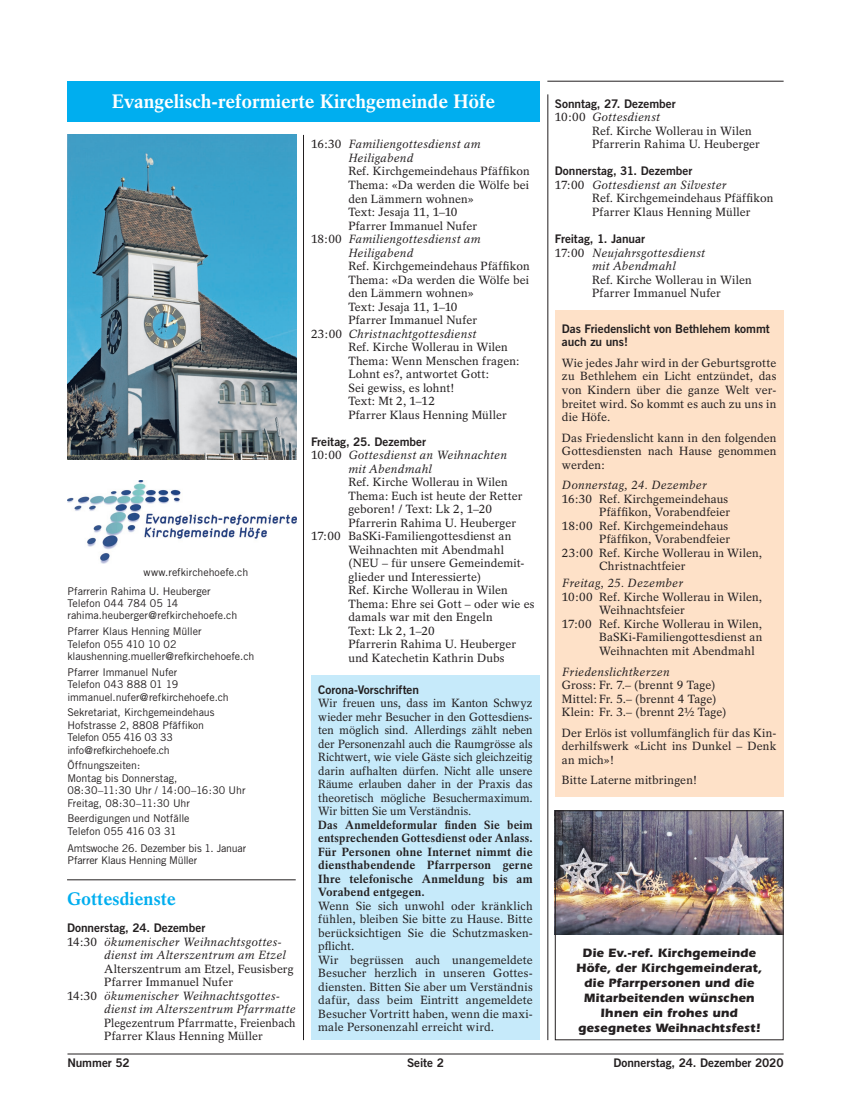
<style>
.page{position:relative;width:851px;height:1117px;background:#fff}
.page>*{position:absolute;margin:0;border:0;box-sizing:border-box;transform-origin:0 0}
.t1{font:700 19.38px "Rotation";color:#fff}
.t2{font:700 18.12px "Rotation";color:#00aeef}
.t3{font:700 12.5px/15px "Itc Eras";letter-spacing:.005em;color:#231f20;text-align:center}
.t4{font:11.88px/13.5px "Rotation";letter-spacing:.01em;color:#231f20}
.t5{font:italic 11.88px/13.5px "Rotation";letter-spacing:.02em;color:#231f20}
.t6{font:11.88px/13.5px "Rotation";letter-spacing:.01em;color:#231f20;scale:.96 1}
.t7{font:11.88px/13.5px "Trade Gothic Bold Two";color:#231f20}
.t8{font:700 11.88px/13.5px "Rotation";letter-spacing:.015em;color:#231f20;text-align:justify;scale:.96 1}
.t9{font:10.62px/12.4px "Trade Gothic";letter-spacing:-.005em;color:#231f20}
.s1{font-style:normal}
.s2{font-style:italic}
</style>
<div class="page">
<hr style="left:67px;top:1053px;width:716px;height:1px;background:#231f20">
<hr style="left:67px;top:879px;width:229px;height:1px;background:#231f20">
<hr style="left:303px;top:135px;width:1px;height:904px;background:#231f20">
<hr style="left:547px;top:94px;width:1px;height:945px;background:#231f20">
<div style="left:67px;top:81px;width:472px;height:40px;background:#00aeef"></div>
<img style="left:67px;top:135px;width:229px;height:324px">
<img style="left:67px;top:480px;width:229px;height:83px">
<hr style="left:547px;top:81px;width:236px;height:1px;background:#231f20">
<div style="left:311px;top:675px;width:228px;height:364px;background:#c6eafa"></div>
<div style="left:554px;top:310px;width:229px;height:486px;background:#fee1c8"></div>
<img style="left:557px;top:812px;width:224px;height:122px">
<div style="left:555px;top:810px;width:228px;height:229px;border:1px solid #231f20"></div>
<h1 class="t1" style="left:112px;top:90px;width:384px">Evangelisch-reformierte Kirchgemeinde Höfe</h1>
<p class="t9" style="left:67px;top:562px;width:182px;line-height:19px;text-indent:76px">www.refkirchehoefe.ch<br>Pfarrerin Rahima U. Heuberger</p>
<p class="t9" style="left:67px;top:596px;width:171px">Telefon 044 784 05 14 rahima.heuberger@refkirchehoefe.ch</p>
<p class="t9" style="left:67px;top:625px;width:188px">Pfarrer Klaus Henning Müller<br>Telefon 055 410 10 02 klaushenning.mueller@refkirchehoefe.ch</p>
<p class="t9" style="left:67px;top:665px;width:163px">Pfarrer Immanuel Nufer<br>Telefon 043 888 01 19 immanuel.nufer@refkirchehoefe.ch</p>
<p class="t9" style="left:67px;top:706px;width:149px">Sekretariat, Kirchgemeindehaus<br>Hofstrasse 2, 8808 Pfäffikon<br>Telefon 055 416 03 33 info@refkirchehoefe.ch</p>
<p class="t9" style="left:67px;top:759px;width:180px">Öffnungszeiten:<br>Montag bis Donnerstag,<br>08:30–11:30 Uhr / 14:00–16:30 Uhr<br>Freitag, 08:30–11:30 Uhr</p>
<p class="t9" style="left:67px;top:812px;width:124px">Beerdigungenund Notfälle<br>Telefon 055 416 03 31</p>
<p class="t9" style="left:67px;top:841px;width:180px">Amtswoche 26. Dezember bis 1. Januar<br>Pfarrer Klaus Henning Müller</p>
<h2 class="t2" style="left:67px;top:887px;width:110px">Gottesdienste</h2>
<p class="t7" style="left:67px;top:920px;width:140px">Donnerstag, 24. Dezember</p>
<p class="t5" style="left:104px;top:934px;width:183px;text-indent:-37px"><span class="s1">14:30</span> ökumenischer Weihnachtsgottes&shy;dienst im Alterszentrum am Etzel</p>
<p class="t4" style="left:104px;top:961px;width:191px">Alterszentrum am Etzel, Feusisberg</p>
<p class="t4" style="left:104px;top:975px;width:130px">Pfarrer Immanuel Nufer</p>
<p class="t5" style="left:67px;top:988px;width:214px"><span class="s1">14:30</span> ökumenischer Weihnachtsgottes-</p>
<p class="t5" style="left:104px;top:1002px;width:193px">dienst im Alterszentrum Pfarrmatte</p>
<p class="t6" style="left:104px;top:1015px;width:201px">Plegezentrum Pfarrmatte, Freienbach<br>Pfarrer Klaus Henning Müller</p>
<p class="t5" style="left:348px;top:138px;width:134px;text-indent:-37px"><span class="s1">16:30</span> Familiengottesdienst am<br>Heiligabend</p>
<p class="t4" style="left:348px;top:165px;width:183px">Ref. Kirchgemeindehaus Pfäffikon</p>
<p class="t4" style="left:348px;top:178px;width:182px">Thema: «Da werden die Wölfe bei</p>
<p class="t4" style="left:348px;top:192px;width:127px">den Lämmern wohnen»</p>
<p class="t4" style="left:348px;top:205px;width:111px">Text: Jesaja 11, 1–10</p>
<p class="t4" style="left:348px;top:219px;width:130px">Pfarrer Immanuel Nufer</p>
<p class="t5" style="left:311px;top:232px;width:171px"><span class="s1">18:00</span> Familiengottesdienst am</p>
<p class="t5" style="left:348px;top:246px;width:67px">Heiligabend</p>
<p class="t4" style="left:348px;top:259px;width:183px">Ref. Kirchgemeindehaus Pfäffikon</p>
<p class="t4" style="left:348px;top:273px;width:182px">Thema: «Da werden die Wölfe bei</p>
<p class="t4" style="left:348px;top:286px;width:127px">den Lämmern wohnen»</p>
<p class="t4" style="left:348px;top:300px;width:111px">Text: Jesaja 11, 1–10</p>
<p class="t4" style="left:348px;top:313px;width:130px">Pfarrer Immanuel Nufer</p>
<p class="t5" style="left:311px;top:327px;width:167px"><span class="s1">23:00</span> Christnachtgottesdienst</p>
<p class="t4" style="left:348px;top:340px;width:161px">Ref. Kirche Wollerau in Wilen</p>
<p class="t4" style="left:348px;top:354px;width:173px">Thema: Wenn Menschen fragen:</p>
<p class="t4" style="left:348px;top:367px;width:142px">Lohnt es?, antwortet Gott:</p>
<p class="t4" style="left:348px;top:381px;width:108px">Sei gewiss, es lohnt!</p>
<p class="t4" style="left:348px;top:394px;width:88px">Text: Mt 2, 1–12</p>
<p class="t4" style="left:348px;top:408px;width:160px">Pfarrer Klaus Henning Müller</p>
<p class="t7" style="left:311px;top:434px;width:116px">Freitag, 25. Dezember</p>
<p class="t5" style="left:348px;top:448px;width:160px;text-indent:-37px"><span class="s1">10:00</span> Gottesdienst an Weihnachten mit Abendmahl</p>
<p class="t4" style="left:348px;top:475px;width:161px">Ref. Kirche Wollerau in Wilen</p>
<p class="t4" style="left:348px;top:489px;width:175px">Thema: Euch ist heute der Retter</p>
<p class="t4" style="left:348px;top:502px;width:145px">geboren! / Text: Lk 2, 1–20</p>
<p class="t4" style="left:348px;top:516px;width:169px">Pfarrerin Rahima U. Heuberger</p>
<p class="t4" style="left:311px;top:529px;width:202px">17:00 BaSKi-Familiengottesdienst an</p>
<p class="t4" style="left:348px;top:543px;width:157px">Weihnachten mit Abendmahl</p>
<p class="t4" style="left:348px;top:556px;width:177px">(NEU – für unsere Gemeindemit-</p>
<p class="t4" style="left:348px;top:570px;width:134px">glieder und Interessierte)</p>
<p class="t4" style="left:348px;top:583px;width:161px">Ref. Kirche Wollerau in Wilen</p>
<p class="t4" style="left:348px;top:597px;width:188px">Thema: Ehre sei Gott – oder wie es</p>
<p class="t4" style="left:348px;top:610px;width:146px">damals war mit den Engeln</p>
<p class="t4" style="left:348px;top:624px;width:88px">Text: Lk 2, 1–20</p>
<p class="t4" style="left:348px;top:637px;width:169px">Pfarrerin Rahima U. Heuberger</p>
<p class="t4" style="left:348px;top:651px;width:158px">und Katechetin Kathrin Dubs</p>
<p class="t7" style="left:318px;top:682px;width:102px">Corona-Vorschriften</p>
<p class="t6" style="left:318px;top:696px;width:225px;text-align:justify">Wir freuen uns, dass im Kanton Schwyz wieder mehr Besucher in den Gottesdiens&shy;ten möglich sind. Allerdings zählt neben der Personenzahl auch die Raumgrösse als Richtwert, wie viele Gäste sich gleichzeitig darin aufhalten dürfen. Nicht alle unsere Räume erlauben daher in der Praxis das theoretisch mögliche Besuchermaximum.<br>Wir bitten Sie um Verständnis.</p>
<p class="t8" style="left:318px;top:817px;width:225px">Das Anmeldeformular finden Sie beim entsprechenden Gottesdienst oder Anlass.<br>Für Personen ohne Internet nimmt die diensthabendende Pfarrperson gerne Ihre telefonische Anmeldung bis am Vorabend entgegen.</p>
<p class="t4" style="left:318px;top:898px;width:216px">Wenn Sie sich unwohl oder kränklich fühlen, bleiben Sie bitte zu Hause. Bitte berücksichtigen Sie die Schutzmasken&shy;pflicht.<br>Wir begrüssen auch unangemeldete Besucher herzlich in unseren Gottes&shy;diensten. Bitten Sie aber um Verständnis dafür, dass beim Eintritt angemeldete Besucher Vortritt haben, wenn die maxi&shy;male Personenzahl erreicht wird.</p>
<p class="t7" style="left:554px;top:97px;width:122px">Sonntag, 27. Dezember</p>
<p class="t4" style="left:592px;top:111px;width:169px;text-indent:-37px">10:00 <span class="s2">Gottesdienst<br></span>Ref. Kirche Wollerau in Wilen<br>Pfarrerin Rahima U. Heuberger</p>
<p class="t7" style="left:554px;top:164px;width:139px">Donnerstag, 31. Dezember</p>
<p class="t4" style="left:592px;top:178px;width:183px;text-indent:-37px">17:00 <span class="s2">Gottesdienst an Silvester<br></span>Ref. Kirchgemeindehaus Pfäffikon<br>Pfarrer Klaus Henning Müller</p>
<p class="t7" style="left:554px;top:232px;width:92px">Freitag, 1. Januar</p>
<p class="t5" style="left:592px;top:246px;width:115px;text-indent:-37px"><span class="s1">17:00</span> Neujahrsgottesdienst mit Abendmahl</p>
<p class="t4" style="left:592px;top:273px;width:161px">Ref. Kirche Wollerau in Wilen<br>Pfarrer Immanuel Nufer</p>
<p class="t7" style="left:562px;top:321px;width:209px">Das Friedenslicht von Bethlehem kommt auch zu uns!</p>
<p class="t4" style="left:562px;top:356px;width:216px;text-align:justify">Wie jedes Jahr wird in der Geburtsgrotte zu Bethlehem ein Licht entzündet, das von Kindern über die ganze Welt ver&shy;breitet wird. So kommt es auch zu uns in die Höfe.</p>
<p class="t4" style="left:562px;top:431px;width:216px;text-align:justify">Das Friedenslicht kann in den folgenden Gottesdiensten nach Hause genommen werden:</p>
<p class="t5" style="left:562px;top:478px;width:146px">Donnerstag, 24. Dezember</p>
<p class="t4" style="left:562px;top:492px;width:168px">16:30 Ref. Kirchgemeindehaus</p>
<p class="t4" style="left:599px;top:505px;width:132px">Pfäffikon, Vorabendfeier</p>
<p class="t4" style="left:562px;top:519px;width:168px">18:00 Ref. Kirchgemeindehaus</p>
<p class="t4" style="left:599px;top:532px;width:132px">Pfäffikon, Vorabendfeier</p>
<p class="t4" style="left:562px;top:546px;width:202px">23:00 Ref. Kirche Wollerau in Wilen,</p>
<p class="t4" style="left:599px;top:559px;width:88px">Christnachtfeier</p>
<p class="t5" style="left:562px;top:576px;width:122px">Freitag, 25. Dezember</p>
<p class="t4" style="left:562px;top:590px;width:202px">10:00 Ref. Kirche Wollerau in Wilen,</p>
<p class="t4" style="left:599px;top:603px;width:87px">Weihnachtsfeier</p>
<p class="t4" style="left:562px;top:617px;width:202px">17:00 Ref. Kirche Wollerau in Wilen,</p>
<p class="t4" style="left:599px;top:630px;width:165px">BaSKi-Familiengottesdienst an</p>
<p class="t4" style="left:599px;top:644px;width:157px">Weihnachten mit Abendmahl</p>
<p class="t5" style="left:562px;top:664px;width:109px">Friedenslichtkerzen</p>
<p class="t4" style="left:562px;top:678px;width:166px">Gross: Fr. 7.– (brennt 9 Tage)<br>Mittel: Fr. 5.– (brennt 4 Tage)<br>Klein: Fr. 3.– (brennt 2½ Tage)</p>
<p class="t4" style="left:562px;top:725px;width:216px;text-align:justify">Der Erlös ist vollumfänglich für das Kin&shy;derhilfswerk «Licht ins Dunkel – Denk an mich»!</p>
<p class="t4" style="left:562px;top:773px;width:137px">Bitte Laterne mitbringen!</p>
<p class="t3" style="left:576px;top:945px;width:188px">Die Ev.-ref. Kirchgemeinde<br>Höfe, der Kirchgemeinderat, die Pfarrpersonen und die<br>Mitarbeitenden wünschen<br>Ihnen ein frohes und gesegnetes Weihnachtsfest!</p>
<p class="t7" style="left:67px;top:1055px;width:64px">Nummer 52</p>
<p class="t7" style="left:407px;top:1055px;width:38px">Seite 2</p>
<p class="t7" style="left:613px;top:1055px;width:172px">Donnerstag, 24. Dezember 2020</p>
</div>
